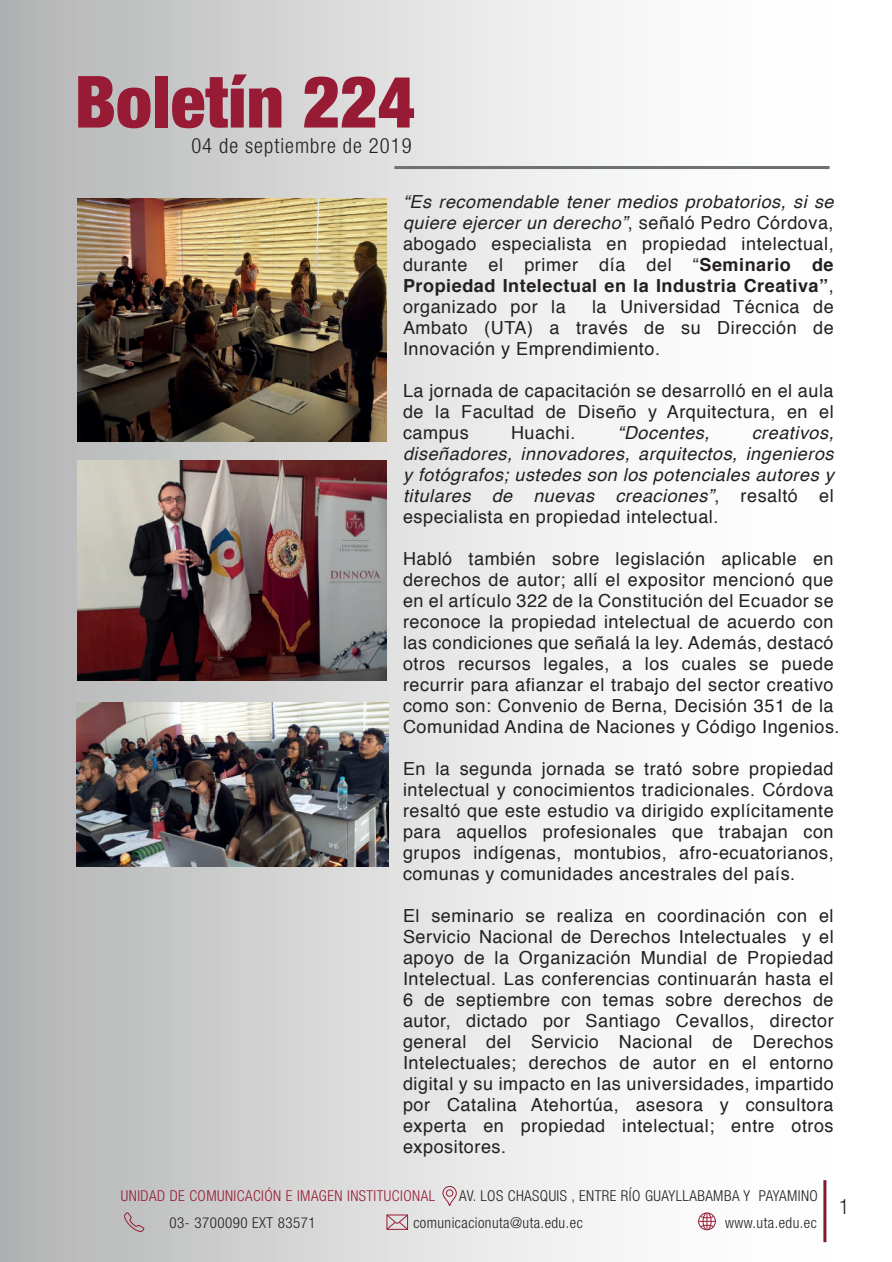
<style>
.page{position:relative;width:892px;height:1262px;background:#fff}
.page>*{position:absolute;margin:0;border:0;box-sizing:border-box;transform-origin:0 0}
.t1{font:900 condensed 72px "Helvetica Neue";color:#971b34}
.t2{font:300 condensed 21px "Helvetica Neue LT Pro";letter-spacing:.05em;color:#231f20}
.t3{font:18px/21px "Helvetica";letter-spacing:.03em;color:#231f20;text-align:justify}
.t4{font:italic 18px/21px "Helvetica";letter-spacing:.03em;color:#231f20;text-align:justify}
.t5{font:300 condensed 15px "Helvetica Neue LT Pro";letter-spacing:.03em;color:#231f20}
.t6{font:300 condensed 15px "Helvetica Neue LT Pro";letter-spacing:.03em;color:#971b34}
.s1{font-style:italic}
.s2{font-weight:700}
.s3{font-style:normal}
</style>
<div class="page">
<div style="left:1px;top:1px;width:890px;height:1260px;background:linear-gradient(to right,#b7b8b9,#fff)"></div>
<hr style="left:394px;top:166px;width:435px;height:3px;background:#6d7172">
<hr style="left:823px;top:1179px;width:3px;height:62px;background:#fff">
<svg style="left:385px;top:1213px;width:23px;height:17px"></svg>
<svg style="left:124px;top:1211px;width:20px;height:21px"></svg>
<svg style="left:698px;top:1212px;width:17px;height:18px"></svg>
<svg style="left:442px;top:1185px;width:15px;height:21px"></svg>
<img style="left:77px;top:199px;width:309px;height:243px">
<img style="left:77px;top:702px;width:311px;height:164px">
<img style="left:77px;top:461px;width:309px;height:219px">
<h1 class="t1" style="left:75px;top:43px;width:342px">Boletín 224</h1>
<p class="t2" style="left:191px;top:134px;width:222px">04 de septiembre de 2019</p>
<p class="t3" style="left:403px;top:191px;width:432px"><span class="s1">“Es recomendable tener medios probatorios, si se quiere ejercer un derecho”</span>, señaló Pedro Córdova, abogado especialista en propiedad intelectual, durante el primer día del “<span class="s2">Seminario de Propiedad Intelectual en la Industria Creativa”</span>, organizado por la</p>
<p class="t3" style="left:403px;top:296px;width:432px;text-indent:189px">la Universidad Técnica de Ambato (UTA) a través de su Dirección de Innovación y Emprendimiento.</p>
<p class="t3" style="left:403px;top:380px;width:432px">La jornada de capacitación se desarrolló en el aula de la Facultad de Diseño y Arquitectura, en el campus</p>
<p class="t3" style="left:511px;top:422px;width:66px">Huachi.</p>
<p class="t4" style="left:617px;top:422px;width:93px">“Docentes,</p>
<p class="t4" style="left:403px;top:422px;width:432px;text-indent:348px">creativos, diseñadores, innovadores, arquitectos, ingenieros y fotógrafos; ustedes son los potenciales autores y titulares de nuevas creaciones”<span class="s3">, resaltó el especialista en propiedad intelectual.</span></p>
<p class="t3" style="left:403px;top:548px;width:438px;text-align:left">Habló también sobre legislación aplicable en derechos de autor; allí el expositor mencionó que en el artículo 322 de la Constitución del Ecuador se reconoce la propiedad intelectual de acuerdo con las condiciones que señalá la ley. Además, destacó otros recursos legales, a los cuales se puede recurrir para afianzar el trabajo del sector creativo como son: Convenio de Berna, Decisión 351 de la Comunidad Andina de Naciones y Código Ingenios.</p>
<p class="t3" style="left:403px;top:758px;width:432px">En la segunda jornada se trató sobre propiedad intelectual y conocimientos tradicionales. Córdova resaltó que este estudio va dirigido explícitamente para aquellos profesionales que trabajan con grupos indígenas, montubios, afro-ecuatorianos, comunas y comunidades ancestrales del país.</p>
<p class="t3" style="left:403px;top:905px;width:432px">El seminario se realiza en coordinación con el Servicio Nacional de Derechos Intelectuales y el apoyo de la Organización Mundial de Propiedad Intelectual. Las conferencias continuarán hasta el 6 de septiembre con temas sobre derechos de autor, dictado por Santiago Cevallos, director general del Servicio Nacional de Derechos Intelectuales; derechos de autor en el entorno digital y su impacto en las universidades, impartido por Catalina Atehortúa, asesora y consultora experta en propiedad intelectual; entre otros expositores.</p>
<p class="t6" style="left:121px;top:1187px;width:315px">UNIDAD DE COMUNICACIÓN E IMAGEN INSTITUCIONAL</p>
<p class="t5" style="left:459px;top:1187px;width:360px">AV. LOS CHASQUIS , ENTRE RÍO GUAYLLABAMBA Y PAYAMINO</p>
<p class="t5" style="left:169px;top:1214px;width:147px">03- 3700090 EXT 83571</p>
<p class="t5" style="left:413px;top:1214px;width:171px">comunicacionuta@uta.edu.ec</p>
<p class="t5" style="left:724px;top:1214px;width:93px">www.uta.edu.ec</p>
<p class="t2" style="left:838px;top:1193px;width:12px">1</p>
</div>
